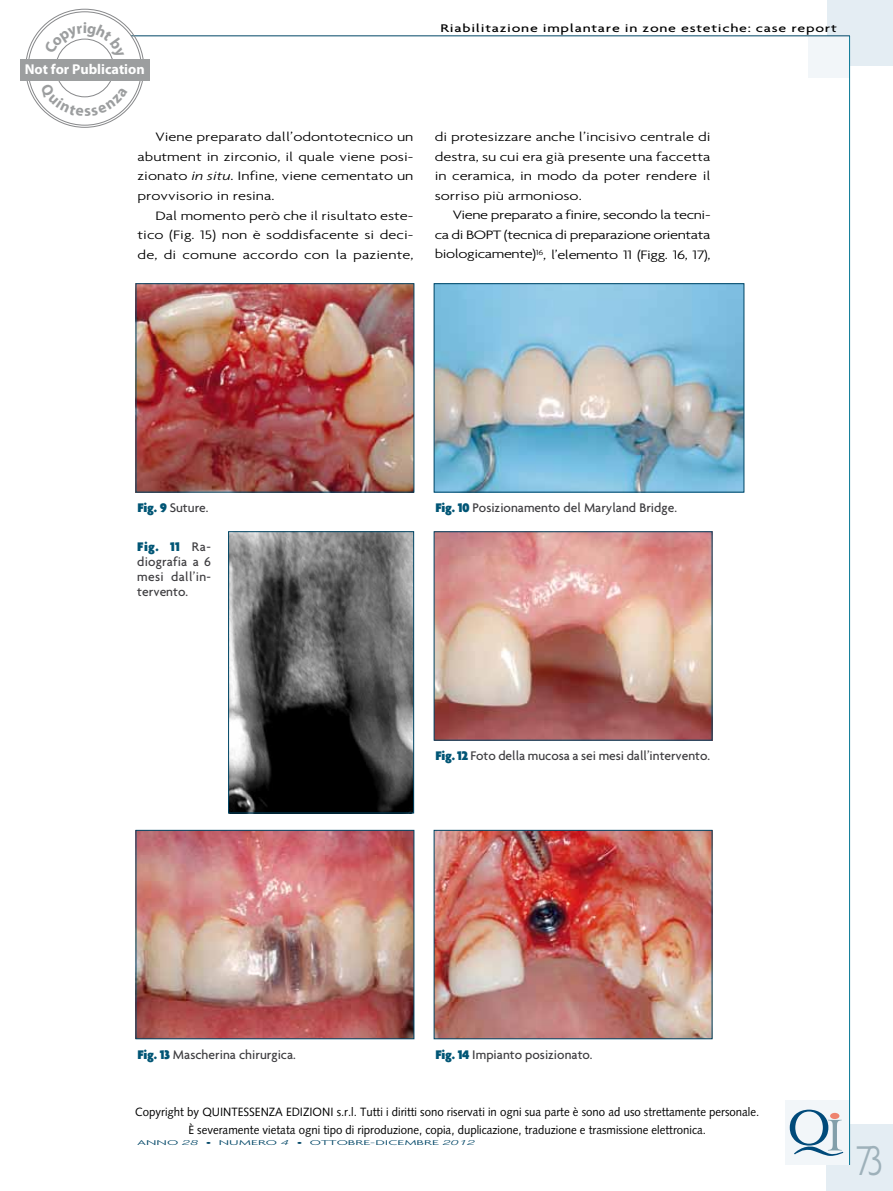
<style>
.page{position:relative;width:893px;height:1191px;background:#fff}
.page>*{position:absolute;margin:0;border:0;box-sizing:border-box;transform-origin:0 0}
.t1{font:300 44.85px "Agenda";color:#9eb1ba;scale:.8 1}
.t2{font:700 14.25px "Myriad Pro";color:#fff}
.t3{font:500 13.5px/15px "Agenda";color:#3e3d40;text-align:justify}
.t4{font:300 13.2px/19.5px "Agenda";color:#000;text-align:justify;scale:1.25 1}
.t5{font:12px/18px "Syntax";color:#000;text-align:center;scale:.95 1}
.t6{font:500 12px "Agenda";letter-spacing:.045em;color:#000;scale:1.33 1}
.t7{font:300 7.5px "Agenda";color:#004666;scale:2 1}
.s1{font-style:italic}
.s2{font-weight:900;color:#005575}
.s3{font-family:"Nimbus Sans Novus T";font-weight:400;font-style:italic}
</style>
<div class="page">
<div style="left:827px;top:0;width:66px;height:66px;background:#e4edf3"></div>
<div style="left:808px;top:36px;width:41px;height:42px;background:#f2f6f9"></div>
<div style="left:826px;top:1124px;width:67px;height:67px;background:#e4edf3"></div>
<div style="left:784px;top:1100px;width:65px;height:65px;background:#f2f6f9"></div>
<svg style="left:790px;top:1109px;width:53px;height:47px"></svg>
<div style="left:830px;top:1112px;width:9px;height:7px;background:#ee8470;border-radius:50%"></div>
<hr style="left:849px;top:36px;width:1px;height:1129px;background:#067694">
<hr style="left:85px;top:35px;width:765px;height:1px;background:#004666">
<div style="left:28px;top:12px;width:113px;height:113px;background:#fff;border-radius:50%"></div>
<div style="left:20px;top:59px;width:130px;height:22px;background:#9c9e9f"></div>
<img style="left:138px;top:285px;width:274px;height:205px">
<div style="left:136px;top:283px;width:278px;height:209px;border:1px solid #004666"></div>
<img style="left:436px;top:285px;width:306px;height:205px">
<div style="left:434px;top:283px;width:310px;height:209px;border:1px solid #004666"></div>
<img style="left:230px;top:533px;width:182px;height:278px">
<div style="left:228px;top:531px;width:186px;height:282px;border:1px solid #004666"></div>
<img style="left:436px;top:533px;width:274px;height:205px">
<div style="left:434px;top:531px;width:278px;height:209px;border:1px solid #004666"></div>
<img style="left:138px;top:832px;width:274px;height:205px">
<div style="left:136px;top:830px;width:278px;height:209px;border:1px solid #004666"></div>
<img style="left:436px;top:832px;width:274px;height:205px">
<div style="left:434px;top:830px;width:278px;height:209px;border:1px solid #004666"></div>
<svg style="left:39px;top:83px;width:89px;height:33px"></svg>
<svg style="left:44px;top:22px;width:80px;height:37px"></svg>
<p class="t2" style="left:25px;top:60px;width:121px">Not for Publication</p>
<p class="t6" style="left:440px;top:21px;width:299px">Riabilitazione implantare in zone estetiche: case report</p>
<p class="t4" style="left:138px;top:127px;width:222px;text-indent:18px">Viene preparato dall’odontotecnico un abutment in zirconio, il quale viene posi&shy;zionato <span class="s1">in situ</span>. Infine, viene cementato un provvisorio in resina.</p>
<p class="t4" style="left:138px;top:205px;width:222px;text-indent:18px">Dal momento però che il risultato este&shy;tico (Fig. 15) non è soddisfacente si deci&shy;de, di comune accordo con la paziente,</p>
<p class="t4" style="left:435px;top:127px;width:222px">di protesizzare anche l’incisivo centrale di destra, su cui era già presente una faccetta in ceramica, in modo da poter rendere il sorriso più armonioso.</p>
<p class="t4" style="left:435px;top:205px;width:222px;text-indent:18px">Viene preparato a finire, secondo la tecni&shy;ca di BOPT (tecnica di preparazione orientata biologicamente)<sup>16</sup>, l’elemento 11 (Figg. 16, 17),</p>
<p class="t3" style="left:137px;top:500px;width:73px"><span class="s2">Fig. 9</span> Suture.</p>
<p class="t3" style="left:435px;top:500px;width:243px"><span class="s2">Fig. 10</span> Posizionamento del Maryland Bridge.</p>
<p class="t3" style="left:137px;top:539px;width:75px"><span class="s2">Fig. 11</span> Ra&shy;diografia a 6 mesi dall’in&shy;tervento.</p>
<p class="t3" style="left:435px;top:748px;width:276px"><span class="s2">Fig. 12</span> Foto della mucosa a sei mesi dall’intervento.</p>
<p class="t3" style="left:137px;top:1046px;width:160px"><span class="s2">Fig. 13</span> Mascherina chirurgica.</p>
<p class="t3" style="left:435px;top:1046px;width:159px"><span class="s2">Fig. 14</span> Impianto posizionato.</p>
<p class="t5" style="left:135px;top:1103px;width:658px">Copyright by QUINTESSENZA EDIZIONI s.r.l. Tutti i diritti sono riservati in ogni sua parte è sono ad uso strettamente personale.<br>È severamente vietata ogni tipo di riproduzione, copia, duplicazione, traduzione e trasmissione elettronica.</p>
<p class="t7" style="left:137px;top:1138px;width:170px">ANNO <span class="s3">28</span> • NUMERO <span class="s3">4</span> • OTTOBRE-DICEMBRE <span class="s3">2012</span></p>
<h1 class="t1" style="left:856px;top:1134px;width:34px">73</h1>
</div>
